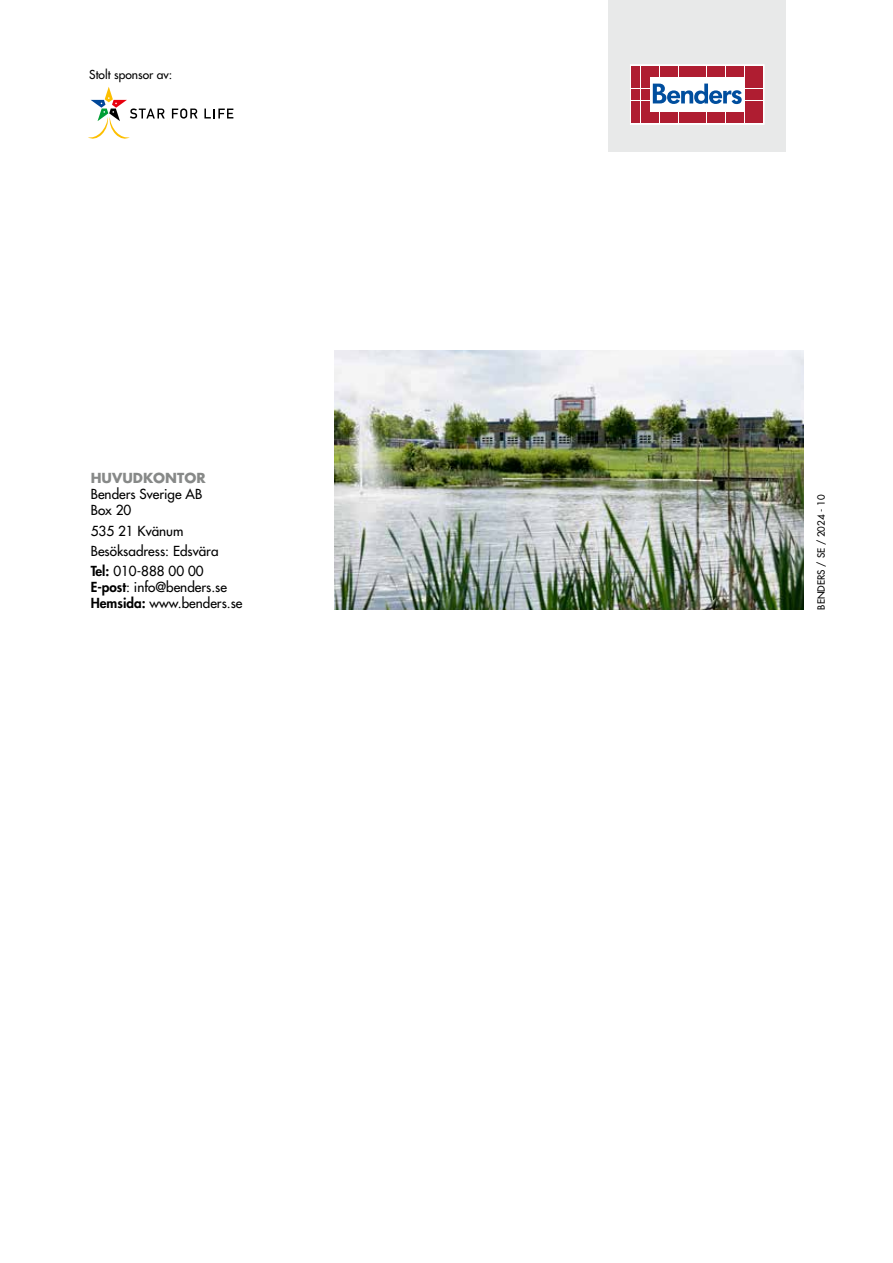
<style>
.page{position:relative;width:893px;height:1263px;background:#fff}
.page>*{position:absolute;margin:0;border:0;box-sizing:border-box;transform-origin:0 0}
.t1{font:500 13.5px/16.2px "Futura Std";color:#000}
.t2{font:700 13.5px "Futura Std";color:#878988}
.t3{font:500 12px "Futura Std";color:#000}
.t4{font:500 9.75px "Futura Std";color:#000}
.s1{font-weight:800}
</style>
<div class="page">
<img style="left:335px;top:350px;width:468px;height:259px">
<div style="left:609px;top:0;width:177px;height:151px;background:#e8e9e9"></div>
<svg style="left:630px;top:65px;width:134px;height:59px;background:#eed1d5"></svg>
<div style="left:631px;top:66px;width:9px;height:10px;background:#af1d31"></div>
<div style="left:641px;top:66px;width:8px;height:10px;background:#af1d31"></div>
<div style="left:631px;top:78px;width:9px;height:10px;background:#af1d31"></div>
<div style="left:641px;top:78px;width:8px;height:10px;background:#af1d31"></div>
<div style="left:631px;top:89px;width:9px;height:11px;background:#af1d31"></div>
<div style="left:641px;top:89px;width:8px;height:11px;background:#af1d31"></div>
<div style="left:631px;top:101px;width:9px;height:11px;background:#af1d31"></div>
<div style="left:641px;top:101px;width:8px;height:11px;background:#af1d31"></div>
<div style="left:631px;top:113px;width:9px;height:10px;background:#af1d31"></div>
<div style="left:641px;top:113px;width:8px;height:10px;background:#af1d31"></div>
<div style="left:650px;top:66px;width:9px;height:10px;background:#af1d31"></div>
<div style="left:660px;top:66px;width:8px;height:10px;background:#af1d31"></div>
<div style="left:669px;top:66px;width:9px;height:10px;background:#af1d31"></div>
<div style="left:679px;top:66px;width:8px;height:10px;background:#af1d31"></div>
<div style="left:688px;top:66px;width:9px;height:10px;background:#af1d31"></div>
<div style="left:698px;top:66px;width:8px;height:10px;background:#af1d31"></div>
<div style="left:707px;top:66px;width:9px;height:10px;background:#af1d31"></div>
<div style="left:717px;top:66px;width:8px;height:10px;background:#af1d31"></div>
<div style="left:726px;top:66px;width:9px;height:10px;background:#af1d31"></div>
<div style="left:736px;top:66px;width:8px;height:10px;background:#af1d31"></div>
<div style="left:650px;top:113px;width:9px;height:10px;background:#af1d31"></div>
<div style="left:660px;top:113px;width:8px;height:10px;background:#af1d31"></div>
<div style="left:669px;top:113px;width:9px;height:10px;background:#af1d31"></div>
<div style="left:679px;top:113px;width:8px;height:10px;background:#af1d31"></div>
<div style="left:688px;top:113px;width:9px;height:10px;background:#af1d31"></div>
<div style="left:698px;top:113px;width:8px;height:10px;background:#af1d31"></div>
<div style="left:707px;top:113px;width:9px;height:10px;background:#af1d31"></div>
<div style="left:717px;top:113px;width:8px;height:10px;background:#af1d31"></div>
<div style="left:726px;top:113px;width:9px;height:10px;background:#af1d31"></div>
<div style="left:736px;top:113px;width:8px;height:10px;background:#af1d31"></div>
<div style="left:745px;top:66px;width:8px;height:10px;background:#af1d31"></div>
<div style="left:755px;top:66px;width:8px;height:10px;background:#af1d31"></div>
<div style="left:745px;top:78px;width:8px;height:10px;background:#af1d31"></div>
<div style="left:755px;top:78px;width:8px;height:10px;background:#af1d31"></div>
<div style="left:745px;top:89px;width:8px;height:11px;background:#af1d31"></div>
<div style="left:755px;top:89px;width:8px;height:11px;background:#af1d31"></div>
<div style="left:745px;top:101px;width:8px;height:11px;background:#af1d31"></div>
<div style="left:755px;top:101px;width:8px;height:11px;background:#af1d31"></div>
<div style="left:745px;top:113px;width:8px;height:10px;background:#af1d31"></div>
<div style="left:755px;top:113px;width:8px;height:10px;background:#af1d31"></div>
<svg style="left:653px;top:84px;width:89px;height:20px;background:#89add2"></svg>
<svg style="left:88px;top:87px;width:77px;height:52px"></svg>
<svg style="left:172px;top:108px;width:26px;height:11px"></svg>
<svg style="left:204px;top:109px;width:29px;height:9px"></svg>
<p class="t3" style="left:89px;top:67px;width:85px">Stolt sponsor av:</p>
<p class="t2" style="left:91px;top:469px;width:116px">HUVUDKONTOR</p>
<p class="t1" style="left:91px;top:486px;width:113px">Benders Sverige AB<br>Box 20</p>
<p class="t1" style="left:91px;top:521px;width:129px;line-height:19.8px">535 21 Kvänum<br>Besöksadress: Edsvära<br><span class="s1">Tel:</span> 010-888 00 00</p>
<p class="t1" style="left:91px;top:579px;width:153px"><span class="s1">E-post</span>: info@benders.se<br><span class="s1">Hemsida:</span> www.benders.se</p>
<p class="t4" style="left:815px;top:609px;width:117px;rotate:-90deg">BENDERS / SE / 2024 - 10</p>
</div>
